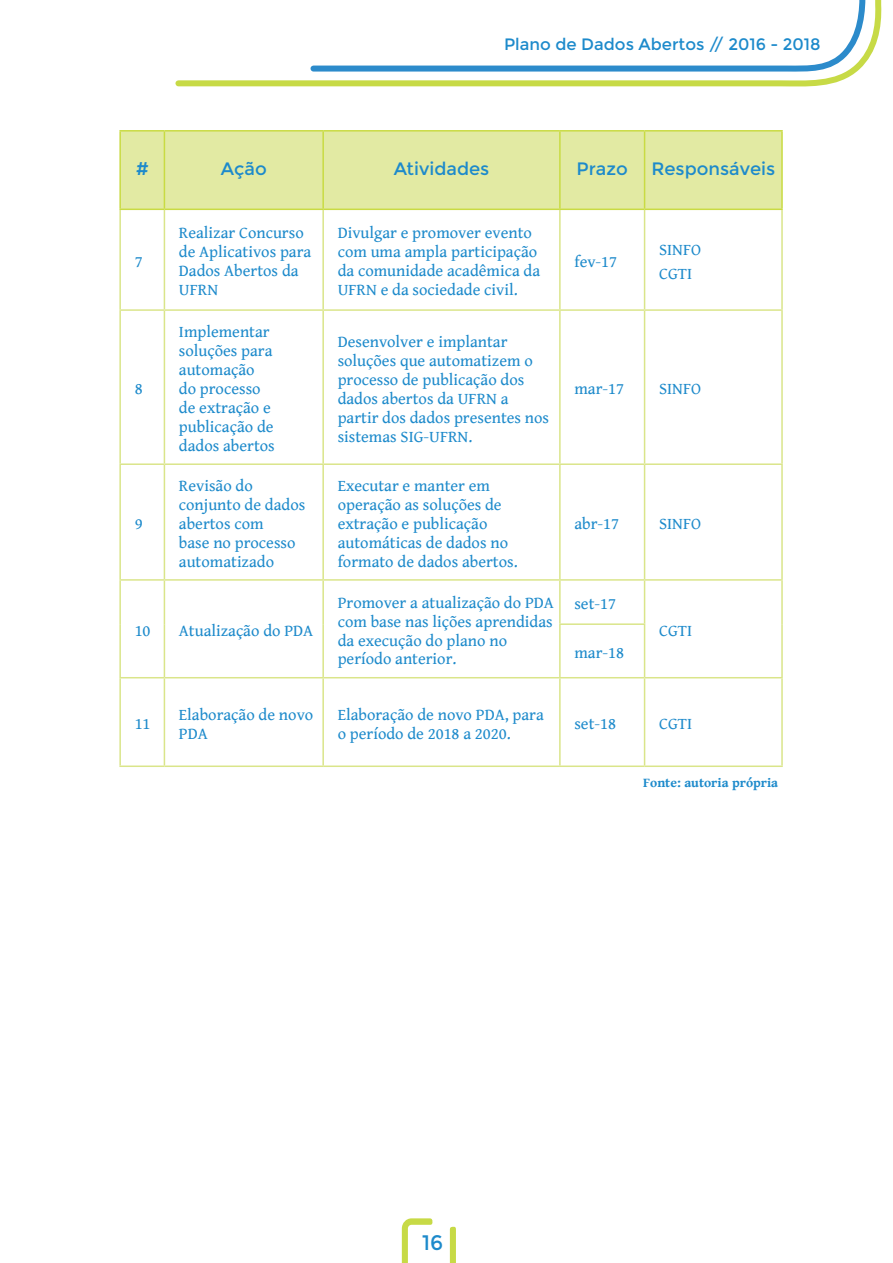
<style>
.page{position:relative;width:893px;height:1263px;background:#fff}
.page>*{position:absolute;margin:0;border:0;box-sizing:border-box;transform-origin:0 0}
.t1{font:21px "Montserrat";color:#1d8acb}
.t2{font:18px "Montserrat";color:#1d8acb}
.t3{font:16.5px/18.9px "Gentium Book Basic";color:#1d8acb}
.t4{font:16.5px "Montserrat";color:#1d8acb}
.t5{font:700 13.5px "Gentium Book Basic";color:#1d8acb}
</style>
<div class="page">
<svg style="left:175px;top:0;width:707px;height:87px"></svg>
<svg style="left:307px;top:0;width:562px;height:75px"></svg>
<svg style="left:402px;top:1218px;width:54px;height:45px"></svg>
<div style="left:121px;top:132px;width:660px;height:77px;background:#e2eaa3"></div>
<hr style="left:119px;top:210px;width:2px;height:99px;background:#dae58a">
<hr style="left:164px;top:210px;width:1px;height:99px;background:#dae58a">
<hr style="left:781px;top:210px;width:2px;height:99px;background:#dae58a">
<hr style="left:119px;top:309px;width:45px;height:2px;background:#dae58a">
<hr style="left:119px;top:311px;width:2px;height:152px;background:#dae58a">
<hr style="left:164px;top:309px;width:159px;height:2px;background:#dae58a">
<hr style="left:164px;top:311px;width:1px;height:152px;background:#dae58a">
<hr style="left:323px;top:309px;width:237px;height:2px;background:#dae58a">
<hr style="left:560px;top:309px;width:85px;height:2px;background:#dae58a">
<hr style="left:645px;top:309px;width:138px;height:2px;background:#dae58a">
<hr style="left:781px;top:311px;width:2px;height:152px;background:#dae58a">
<hr style="left:119px;top:463px;width:45px;height:2px;background:#dae58a">
<hr style="left:119px;top:465px;width:2px;height:114px;background:#dae58a">
<hr style="left:164px;top:463px;width:159px;height:2px;background:#dae58a">
<hr style="left:164px;top:465px;width:1px;height:114px;background:#dae58a">
<hr style="left:323px;top:463px;width:237px;height:2px;background:#dae58a">
<hr style="left:560px;top:463px;width:85px;height:2px;background:#dae58a">
<hr style="left:645px;top:463px;width:138px;height:2px;background:#dae58a">
<hr style="left:781px;top:465px;width:2px;height:114px;background:#dae58a">
<hr style="left:119px;top:579px;width:45px;height:2px;background:#dae58a">
<hr style="left:119px;top:581px;width:2px;height:43px;background:#dae58a">
<hr style="left:164px;top:579px;width:159px;height:2px;background:#dae58a">
<hr style="left:164px;top:581px;width:1px;height:43px;background:#dae58a">
<hr style="left:323px;top:579px;width:237px;height:2px;background:#dae58a">
<hr style="left:560px;top:579px;width:85px;height:2px;background:#dae58a">
<hr style="left:645px;top:579px;width:138px;height:2px;background:#dae58a">
<hr style="left:781px;top:581px;width:2px;height:43px;background:#dae58a">
<hr style="left:119px;top:624px;width:2px;height:53px;background:#dae58a">
<hr style="left:164px;top:624px;width:1px;height:53px;background:#dae58a">
<hr style="left:559px;top:623px;width:86px;height:2px;background:#dae58a">
<hr style="left:781px;top:624px;width:2px;height:53px;background:#dae58a">
<hr style="left:119px;top:677px;width:45px;height:1px;background:#dae58a">
<hr style="left:119px;top:678px;width:2px;height:87px;background:#dae58a">
<hr style="left:164px;top:677px;width:159px;height:1px;background:#dae58a">
<hr style="left:164px;top:678px;width:1px;height:87px;background:#dae58a">
<hr style="left:323px;top:677px;width:237px;height:1px;background:#dae58a">
<hr style="left:560px;top:677px;width:85px;height:1px;background:#dae58a">
<hr style="left:645px;top:677px;width:138px;height:1px;background:#dae58a">
<hr style="left:781px;top:678px;width:2px;height:87px;background:#dae58a">
<hr style="left:119px;top:765px;width:45px;height:2px;background:#dae58a">
<hr style="left:164px;top:765px;width:159px;height:2px;background:#dae58a">
<hr style="left:323px;top:765px;width:237px;height:2px;background:#dae58a">
<hr style="left:560px;top:765px;width:85px;height:2px;background:#dae58a">
<hr style="left:645px;top:765px;width:138px;height:2px;background:#dae58a">
<hr style="left:322px;top:210px;width:2px;height:99px;background:#dae58a">
<hr style="left:559px;top:210px;width:2px;height:99px;background:#dae58a">
<hr style="left:644px;top:210px;width:1px;height:99px;background:#dae58a">
<hr style="left:322px;top:311px;width:2px;height:152px;background:#dae58a">
<hr style="left:559px;top:311px;width:2px;height:152px;background:#dae58a">
<hr style="left:644px;top:311px;width:1px;height:152px;background:#dae58a">
<hr style="left:322px;top:465px;width:2px;height:114px;background:#dae58a">
<hr style="left:559px;top:465px;width:2px;height:114px;background:#dae58a">
<hr style="left:644px;top:465px;width:1px;height:114px;background:#dae58a">
<hr style="left:322px;top:581px;width:2px;height:43px;background:#dae58a">
<hr style="left:559px;top:581px;width:2px;height:42px;background:#dae58a">
<hr style="left:644px;top:581px;width:1px;height:42px;background:#dae58a">
<hr style="left:322px;top:624px;width:2px;height:53px;background:#dae58a">
<hr style="left:559px;top:625px;width:2px;height:52px;background:#dae58a">
<hr style="left:644px;top:625px;width:1px;height:52px;background:#dae58a">
<hr style="left:322px;top:678px;width:2px;height:87px;background:#dae58a">
<hr style="left:559px;top:678px;width:2px;height:87px;background:#dae58a">
<hr style="left:644px;top:678px;width:1px;height:87px;background:#dae58a">
<hr style="left:119px;top:130px;width:45px;height:2px;background:#c9db43">
<hr style="left:119px;top:132px;width:2px;height:77px;background:#c9db43">
<hr style="left:164px;top:130px;width:159px;height:2px;background:#c9db43">
<hr style="left:164px;top:132px;width:1px;height:77px;background:#c9db43">
<hr style="left:323px;top:130px;width:237px;height:2px;background:#c9db43">
<hr style="left:322px;top:132px;width:2px;height:77px;background:#c9db43">
<hr style="left:560px;top:130px;width:85px;height:2px;background:#c9db43">
<hr style="left:559px;top:132px;width:2px;height:77px;background:#c9db43">
<hr style="left:645px;top:130px;width:138px;height:2px;background:#c9db43">
<hr style="left:644px;top:132px;width:1px;height:77px;background:#c9db43">
<hr style="left:781px;top:132px;width:2px;height:77px;background:#c9db43">
<hr style="left:119px;top:209px;width:45px;height:1px;background:#c9db43">
<hr style="left:164px;top:209px;width:159px;height:1px;background:#c9db43">
<hr style="left:323px;top:209px;width:237px;height:1px;background:#c9db43">
<hr style="left:560px;top:209px;width:85px;height:1px;background:#c9db43">
<hr style="left:645px;top:209px;width:138px;height:1px;background:#c9db43">
<p class="t4" style="left:504px;top:34px;width:318px">Plano de Dados Abertos // 2016 - 2018</p>
<p class="t2" style="left:136px;top:158px;width:15px">#</p>
<p class="t2" style="left:221px;top:158px;width:48px">Ação</p>
<p class="t2" style="left:394px;top:158px;width:97px">Atividades</p>
<p class="t2" style="left:577px;top:158px;width:53px">Prazo</p>
<p class="t2" style="left:651px;top:158px;width:125px">Responsáveis</p>
<p class="t3" style="left:135px;top:252px;width:9px">7</p>
<p class="t3" style="left:135px;top:379px;width:9px">8</p>
<p class="t3" style="left:135px;top:514px;width:9px">9</p>
<p class="t3" style="left:179px;top:223px;width:134px">Realizar Concurso de Aplicativos para<br>Dados Abertos da<br>UFRN</p>
<p class="t3" style="left:338px;top:223px;width:204px">Divulgar e promover evento com uma ampla participação da comunidade acadêmica da<br>UFRN e da sociedade civil.</p>
<p class="t3" style="left:179px;top:322px;width:97px">Implementar soluções para automação do processo de extração e publicação de dados abertos</p>
<p class="t3" style="left:338px;top:332px;width:213px">Desenvolver e implantar soluções que automatizem o processo de publicação dos dados abertos da UFRN a partir dos dados presentes nos sistemas SIG-UFRN.</p>
<p class="t3" style="left:179px;top:476px;width:128px">Revisão do conjunto de dados abertos com<br>base no processo automatizado</p>
<p class="t3" style="left:338px;top:476px;width:182px">Executar e manter em operação as soluções de extração e publicação automáticas de dados no formato de dados abertos.</p>
<p class="t3" style="left:574px;top:252px;width:44px">fev-17</p>
<p class="t3" style="left:659px;top:238px;width:43px;line-height:23.2px">SINFO<br>CGTI</p>
<p class="t3" style="left:574px;top:379px;width:51px">mar-17</p>
<p class="t3" style="left:659px;top:379px;width:43px">SINFO</p>
<p class="t3" style="left:574px;top:514px;width:46px">abr-17</p>
<p class="t3" style="left:659px;top:514px;width:43px">SINFO</p>
<p class="t3" style="left:135px;top:621px;width:17px">10</p>
<p class="t3" style="left:179px;top:621px;width:136px">Atualização do PDA</p>
<p class="t3" style="left:338px;top:592px;width:218px">Promover a atualização do PDA com base nas lições aprendidas da execução do plano no período anterior.</p>
<p class="t3" style="left:574px;top:594px;width:43px">set-17</p>
<p class="t3" style="left:574px;top:643px;width:51px">mar-18</p>
<p class="t3" style="left:659px;top:621px;width:35px">CGTI</p>
<p class="t3" style="left:135px;top:714px;width:17px">11</p>
<p class="t3" style="left:179px;top:704px;width:136px">Elaboração de novo<br>PDA</p>
<p class="t3" style="left:338px;top:704px;width:208px">Elaboração de novo PDA, para o período de 2018 a 2020.</p>
<p class="t3" style="left:574px;top:714px;width:43px">set-18</p>
<p class="t3" style="left:659px;top:714px;width:35px">CGTI</p>
<p class="t5" style="left:643px;top:772px;width:137px">Fonte: autoria própria</p>
<p class="t1" style="left:422px;top:1230px;width:23px">16</p>
</div>
